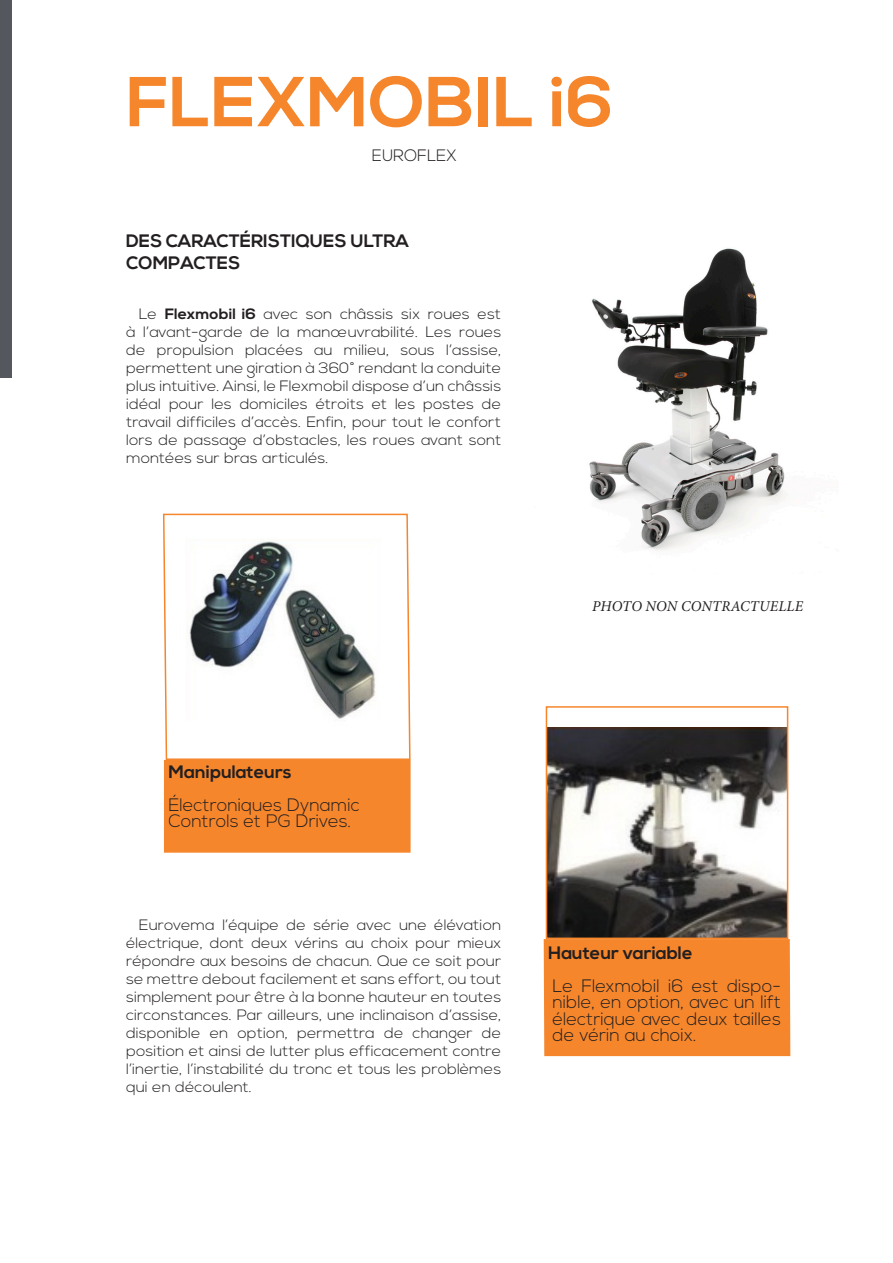
<style>
.page{position:relative;width:893px;height:1263px;background:#fff}
.page>*{position:absolute;margin:0;border:0;box-sizing:border-box;transform-origin:0 0}
.titre_du_produit_ora{font:700 70.5px "Nexa";color:#f5862c}
.texte_noir_dans_les{font:300 18px/16.5px "Nexa";color:#231f20;text-align:justify}
.petit_titre_du_produ{font:700 18px/21.6px "Nexa";color:#231f20}
.texte_noir_dans_les-2{font:700 18px "Nexa";color:#231f20}
.t1{font:300 16.5px "Nexa";color:#231f20}
.description_du_produ{font:300 15px/18px "Nexa";color:#231f20;text-align:justify;scale:1.06 1}
.photo_non_contractue{font:italic 15px "Minion Pro";letter-spacing:.01em;color:#231f20}
.s1{font-weight:700}
</style>
<div class="page">
<div style="left:0;top:0;width:12px;height:377px;background:#55575e"></div>
<img style="left:549px;top:727px;width:236px;height:209px">
<div style="left:546px;top:706px;width:242px;height:233px;border:2px solid #f5862c"></div>
<svg style="left:163px;top:513px;width:248px;height:247px"></svg>
<img style="left:589px;top:248px;width:196px;height:303px">
<div style="left:543px;top:937px;width:248px;height:120px;background:#f5862c"></div>
<div style="left:166px;top:762px;width:242px;height:88px;background:#f5862c"></div>
<div style="left:164px;top:760px;width:247px;height:93px;border:4px solid #f5862c"></div>
<p class="titre_du_produit_ora" style="left:126px;top:61px;width:489px">FLEXMOBIL i6</p>
<p class="t1" style="left:372px;top:146px;width:86px">EUROFLEX</p>
<p class="petit_titre_du_produ" style="left:126px;top:231px;width:284px">DES CARACTÉRISTIQUES ULTRA<br>COMPACTES</p>
<p class="description_du_produ" style="left:126px;top:305px;width:355px;text-indent:13px">Le <span class="s1">Flexmobil i6</span> avec son châssis six roues est à l’avant-garde de la manœuvrabilité. Les roues de propulsion placées au milieu, sous l’assise, permettent une giration à 360° rendant la conduite plus intuitive. Ainsi, le Flexmobil dispose d’un châssis idéal pour les domiciles étroits et les postes de travail difficiles d’accès. Enfin, pour tout le confort lors de passage d’obstacles, les roues avant sont montées sur bras articulés.</p>
<p class="photo_non_contractue" style="left:592px;top:596px;width:212px">PHOTO NON CONTRACTUELLE</p>
<p class="texte_noir_dans_les-2" style="left:168px;top:761px;width:125px">Manipulateurs</p>
<p class="texte_noir_dans_les" style="left:168px;top:797px;width:193px">Électroniques Dynamic<br>Controls et PG Drives.</p>
<p class="description_du_produ" style="left:126px;top:916px;width:355px;text-indent:13px">Eurovema l’équipe de série avec une élévation électrique, dont deux vérins au choix pour mieux répondre aux besoins de chacun. Que ce soit pour se mettre debout facilement et sans effort, ou tout simplement pour être à la bonne hauteur en toutes circonstances. Par ailleurs, une inclinaison d’assise, disponible en option, permettra de changer de position et ainsi de lutter plus efficacement contre l’inertie, l’instabilité du tronc et tous les problèmes qui en découlent.</p>
<p class="texte_noir_dans_les-2" style="left:548px;top:942px;width:146px">Hauteur variable</p>
<p class="texte_noir_dans_les" style="left:552px;top:978px;width:230px">Le Flexmobil i6 est dispo&shy;nible, en option, avec un lift électrique avec deux tailles de vérin au choix.</p>
</div>
